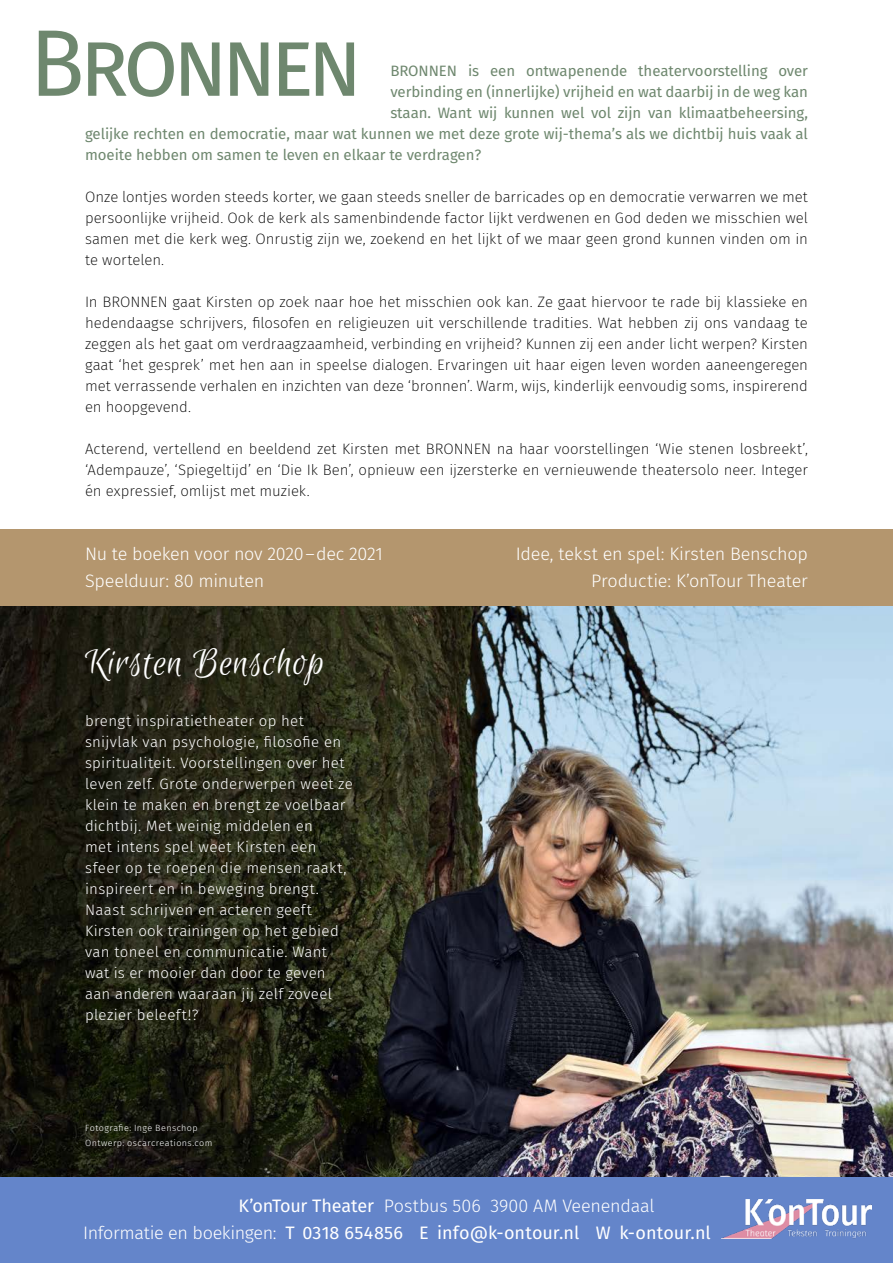
<style>
.page{position:relative;width:893px;height:1263px;background:#fff}
.page>*{position:absolute;margin:0;border:0;box-sizing:border-box;transform-origin:0 0}
.hoofdkop_1{font:94.5px "Fira Sans";letter-spacing:-.075em;color:#6e876e;scale:.95 1}
.t1{font:42px "Euphoria Script";letter-spacing:.02em;color:#fff}
.platte_tekst{font:300 18px "Fira Sans";letter-spacing:-.015em;color:#fff}
.contact_en_adresgege{font:18px "Fira Sans";letter-spacing:.005em;color:#fff}
.contact_en_adresgege-2{font:300 18px "Fira Sans";letter-spacing:-.01em;color:#fff}
.platte_tekst-2{font:200 15px/21px "Fira Sans";letter-spacing:-.005em;color:#000;text-align:justify}
.platte_tekst-3{font:300 15px/21px "Fira Sans";letter-spacing:.02em;color:#fff}
.platte_tekst-4{font:15px "Fira Sans";letter-spacing:-.005em;color:#6e876e}
.platte_tekst-5{font:300 9px "Fira Sans";letter-spacing:.045em;color:#fff}
.s1{font-weight:400}
.s2{font-weight:300}
</style>
<div class="page">
<img style="left:0;top:606px;width:893px;height:572px">
<div style="left:0;top:1178px;width:893px;height:85px;background:#6485ca"></div>
<div style="left:0;top:529px;width:893px;height:77px;background:#b4966e"></div>
<img style="left:721px;top:1199px;width:151px;height:40px">
<p class="hoofdkop_1" style="left:30px;top:-3px;width:352px">Bronnen</p>
<p class="platte_tekst-4" style="left:390px;top:60px;width:419px">BRONNEN is een ontwapenende theatervoorstelling over</p>
<p class="platte_tekst-4" style="left:390px;top:81px;width:419px">verbinding en (innerlijke) vrijheid en wat daarbij in de weg kan</p>
<p class="platte_tekst-4" style="left:390px;top:102px;width:419px">staan. Want wij kunnen wel vol zijn van klimaatbeheersing,</p>
<p class="platte_tekst-4" style="left:85px;top:123px;width:724px">gelijke rechten en democratie, maar wat kunnen we met deze grote wij-thema’s als we dichtbij huis vaak al</p>
<p class="platte_tekst-4" style="left:85px;top:144px;width:398px">moeite hebben om samen te leven en elkaar te verdragen?</p>
<p class="platte_tekst-2" style="left:85px;top:186px;width:724px">Onze lontjes worden steeds korter, we gaan steeds sneller de barricades op en democratie verwarren we met persoonlijke vrijheid. Ook de kerk als samenbindende factor lijkt verdwenen en God deden we misschien wel samen met die kerk weg. Onrustig zijn we, zoekend en het lijkt of we maar geen grond kunnen vinden om in te wortelen.</p>
<p class="platte_tekst-2" style="left:85px;top:291px;width:724px">In BRONNEN gaat Kirsten op zoek naar hoe het misschien ook kan. Ze gaat hiervoor te rade bij klassieke en hedendaagse schrijvers, filosofen en religieuzen uit verschillende tradities. Wat hebben zij ons vandaag te zeggen als het gaat om verdraagzaamheid, verbinding en vrijheid? Kunnen zij een ander licht werpen? Kirsten gaat ‘het gesprek’ met hen aan in speelse dialogen. Ervaringen uit haar eigen leven worden aaneengeregen met verrassende verhalen en inzichten van deze ‘bronnen’. Warm, wijs, kinderlijk eenvoudig soms, inspirerend en hoopgevend.</p>
<p class="platte_tekst-2" style="left:85px;top:438px;width:724px">Acterend, vertellend en beeldend zet Kirsten met BRONNEN na haar voorstellingen ‘Wie stenen losbreekt’, ‘Adempauze’, ‘Spiegeltijd’ en ‘Die Ik Ben’, opnieuw een ijzersterke en vernieuwende theatersolo neer. Integer én expressief, omlijst met muziek.</p>
<p class="platte_tekst" style="left:85px;top:541px;width:300px">Nu te boeken voor nov 2020–dec 2021</p>
<p class="platte_tekst" style="left:85px;top:568px;width:181px">Speelduur: 80 minuten</p>
<p class="t1" style="left:85px;top:640px;width:241px">Kirsten Benschop</p>
<p class="platte_tekst-3" style="left:85px;top:710px;width:269px">brengt inspiratietheater op het snijvlak van psychologie, filosofie en spiritualiteit. Voorstellingen over het leven zelf. Grote onderwerpen weet ze klein te maken en brengt ze voelbaar dichtbij. Met weinig middelen en<br>met intens spel weet Kirsten een sfeer op te roepen die mensen raakt, inspireert en in beweging brengt.<br>Naast schrijven en acteren geeft Kirsten ook trainingen op het gebied van toneel en communicatie. Want wat is er mooier dan door te geven aan anderen waaraan jij zelf zoveel plezier beleeft!?</p>
<p class="platte_tekst-5" style="left:85px;top:1122px;width:114px">Fotografie: Inge Benschop</p>
<p class="platte_tekst-5" style="left:85px;top:1137px;width:129px">Ontwerp: oscarcreations.com</p>
<p class="platte_tekst" style="left:516px;top:541px;width:294px">Idee, tekst en spel: Kirsten Benschop</p>
<p class="platte_tekst" style="left:591px;top:568px;width:218px">Productie: K’onTour Theater</p>
<p class="contact_en_adresgege-2" style="left:239px;top:1193px;width:417px"><span class="s1">K’onTour Theater</span> Postbus 506 3900 AM Veenendaal</p>
<p class="contact_en_adresgege" style="left:83px;top:1220px;width:629px"><span class="s2">Informatie en boekingen:</span> T 0318 654856 E info@k-ontour.nl W k-ontour.nl</p>
</div>
